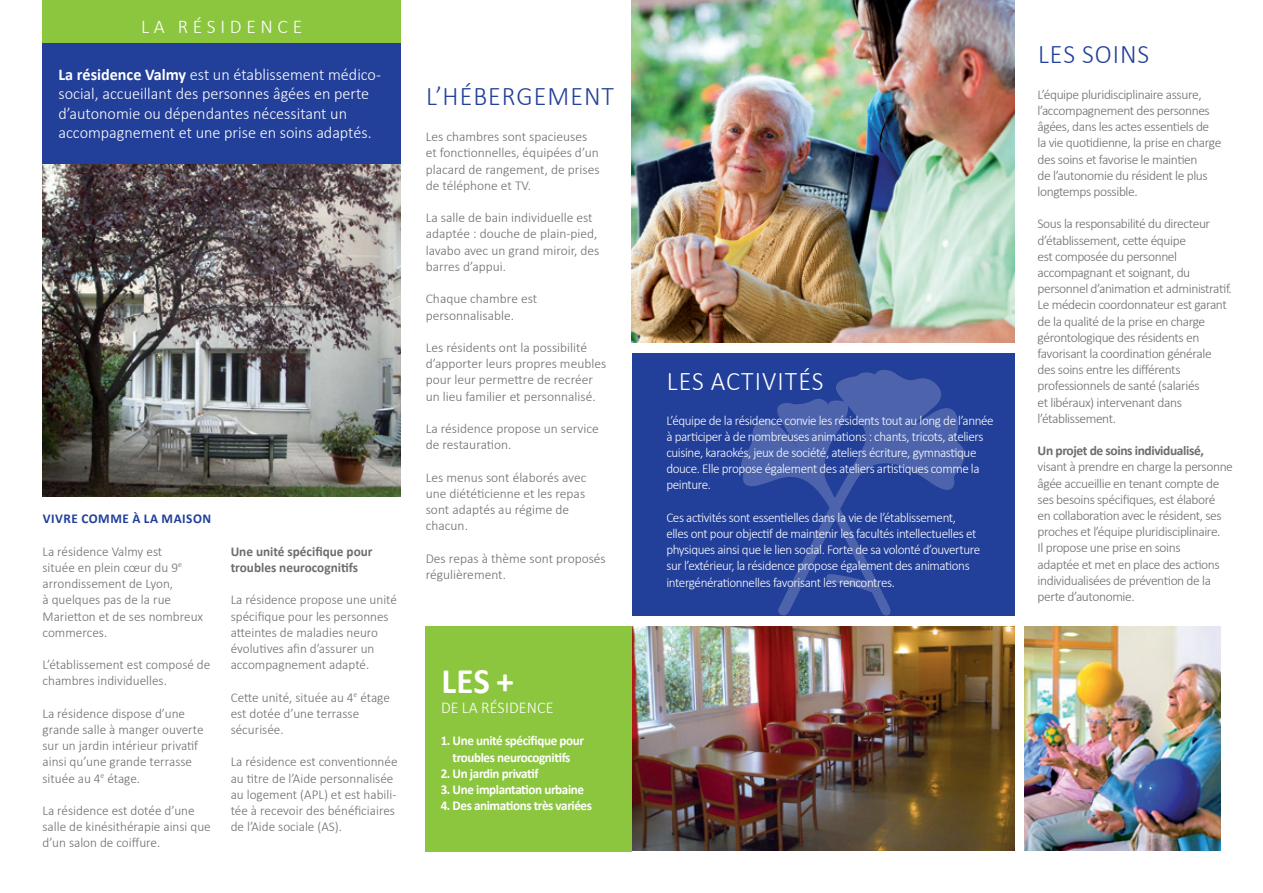
<style>
.page{position:relative;width:1263px;height:893px;background:#fff}
.page>*{position:absolute;margin:0;border:0;box-sizing:border-box;transform-origin:0 0}
.t1{font:700 36px "Calibri";color:#fff}
.t2{font:300 27px "Calibri";letter-spacing:.04em;color:#223f99;scale:.96 1}
.t3{font:300 27px "Calibri";letter-spacing:.04em;color:#fff;scale:.96 1}
.t4{font:300 19.5px "Calibri";letter-spacing:.24em;color:#fff}
.t5{font:300 16.5px/19.5px "Calibri";color:#fff}
.t6{font:300 13.5px/16.2px "Calibri";letter-spacing:-.01em;color:#6c6d70}
.t7{font:300 13.5px/16.2px "Calibri";letter-spacing:-.03em;color:#6c6d70}
.t8{font:300 13.5px/16.2px "Calibri";letter-spacing:-.03em;color:#fff}
.t9{font:700 13.5px/16.2px "Calibri";letter-spacing:-.03em;color:#fff;text-align:center}
.t10{font:700 13.5px/16.2px "Calibri";color:#6c6d70}
.t11{font:700 13.5px "Calibri";letter-spacing:.04em;color:#223f99}
.s1{font-weight:700}
</style>
<div class="page">
<img style="left:43px;top:163px;width:358px;height:334px">
<div style="left:43px;top:0;width:358px;height:163px;background:#223f99"></div>
<div style="left:426px;top:626px;width:206px;height:225px;background:#8bc63e"></div>
<div style="left:43px;top:0;width:358px;height:43px;background:#8bc63e"></div>
<div style="left:632px;top:353px;width:382px;height:262px;background:#223f99"></div>
<svg style="left:739px;top:370px;width:230px;height:246px"></svg>
<img style="left:632px;top:626px;width:382px;height:224px">
<img style="left:631px;top:0;width:383px;height:342px">
<img style="left:1025px;top:626px;width:195px;height:224px">
<p class="t4" style="left:141px;top:14px;width:163px">LA RÉSIDENCE</p>
<p class="t5" style="left:58px;top:64px;width:324px"><span class="s1">La résidence Valmy</span> est un établissement médico&shy;social, accueillant des personnes âgées en perte d’autonomie ou dépendantes nécessitant un accompagnement et une prise en soins adaptés.</p>
<p class="t11" style="left:43px;top:510px;width:170px">VIVRE COMME À LA MAISON</p>
<p class="t6" style="left:43px;top:543px;width:162px">La résidence Valmy est<br>située en plein cœur du 9<sup>e </sup>arrondissement de Lyon,<br>à quelques pas de la rue<br>Marietton et de ses nombreux commerces.</p>
<p class="t6" style="left:43px;top:656px;width:169px">L’établissement est composé de chambres individuelles.</p>
<p class="t6" style="left:43px;top:705px;width:163px">La résidence dispose d’une grande salle à manger ouverte sur un jardin intérieur privatif ainsi qu’une grande terrasse située au 4<sup>e</sup> étage.</p>
<p class="t6" style="left:43px;top:802px;width:170px">La résidence est dotée d’une salle de kinésithérapie ainsi que d’un salon de coiffure.</p>
<p class="t10" style="left:231px;top:543px;width:143px">Une unité spécifique pour troubles neurocognitifs</p>
<p class="t6" style="left:231px;top:591px;width:168px">La résidence propose une unité spécifique pour les personnes atteintes de maladies neuro évolutives afin d’assurer un accompagnement adapté.</p>
<p class="t6" style="left:231px;top:688px;width:161px">Cette unité, située au 4<sup>e</sup> étage est dotée d’une terrasse sécurisée.</p>
<p class="t6" style="left:231px;top:753px;width:168px">La résidence est conventionnée</p>
<p class="t6" style="left:231px;top:769px;width:167px">au titre de l’Aide personnalisée au logement (APL) et est habili&shy;tée à recevoir des bénéficiaires de l’Aide sociale (AS).</p>
<p class="t2" style="left:426px;top:80px;width:197px">L’HÉBERGEMENT</p>
<p class="t6" style="left:426px;top:128px;width:163px">Les chambres sont spacieuses</p>
<p class="t6" style="left:426px;top:144px;width:175px">et fonctionnelles, équipées d’un</p>
<p class="t6" style="left:426px;top:160px;width:175px">placard de rangement, de prises</p>
<p class="t6" style="left:426px;top:177px;width:107px">de téléphone et TV.</p>
<p class="t6" style="left:426px;top:209px;width:168px">La salle de bain individuelle est</p>
<p class="t6" style="left:426px;top:225px;width:173px">adaptée : douche de plain-pied,</p>
<p class="t6" style="left:426px;top:241px;width:175px">lavabo avec un grand miroir, des barres d’appui.</p>
<p class="t6" style="left:426px;top:290px;width:113px">Chaque chambre est personnalisable.</p>
<p class="t6" style="left:426px;top:339px;width:182px">Les résidents ont la possibilité d’apporter leurs propres meubles pour leur permettre de recréer un lieu familier et personnalisé.</p>
<p class="t6" style="left:426px;top:420px;width:175px">La résidence propose un service de restauration.</p>
<p class="t6" style="left:426px;top:468px;width:162px">Les menus sont élaborés avec une diététicienne et les repas sont adaptés au régime de chacun.</p>
<p class="t6" style="left:426px;top:549px;width:182px">Des repas à thème sont proposés régulièrement.</p>
<p class="t1" style="left:441px;top:658px;width:74px">LES +</p>
<p class="t5" style="left:441px;top:697px;width:114px">DE LA RÉSIDENCE</p>
<p class="t9" style="left:441px;top:733px;width:145px">1. Une unité spécifique pour troubles neurocognitifs</p>
<p class="t9" style="left:441px;top:765px;width:99px">2. Un jardin privatif</p>
<p class="t9" style="left:441px;top:781px;width:145px">3. Une implantation urbaine</p>
<p class="t9" style="left:441px;top:798px;width:153px">4. Des animations très variées</p>
<p class="t3" style="left:667px;top:364px;width:165px">LES ACTIVITÉS</p>
<p class="t8" style="left:666px;top:411px;width:329px">L’équipe de la résidence convie les résidents tout au long de l’année à participer à de nombreuses animations : chants, tricots, ateliers cuisine, karaokés, jeux de société, ateliers écriture, gymnastique douce. Elle propose également des ateliers artistiques comme la peinture.</p>
<p class="t8" style="left:666px;top:509px;width:315px">Ces activités sont essentielles dans la vie de l’établissement, elles ont pour objectif de maintenir les facultés intellectuelles et physiques ainsi que le lien social. Forte de sa volonté d’ouverture sur l’extérieur, la résidence propose également des animations intergénérationnelles favorisant les rencontres.</p>
<p class="t2" style="left:1038px;top:37px;width:117px">LES SOINS</p>
<p class="t7" style="left:1037px;top:86px;width:185px">L’équipe pluridisciplinaire assure, l’accompagnement des personnes âgées, dans les actes essentiels de la vie quotidienne, la prise en charge des soins et favorise le maintien<br>de l’autonomie du résident le plus longtemps possible.</p>
<p class="t7" style="left:1037px;top:215px;width:196px">Sous la responsabilité du directeur d’établissement, cette équipe<br>est composée du personnel accompagnant et soignant, du personnel d’animation et administratif.<br>Le médecin coordonnateur est garant de la qualité de la prise en charge gérontologique des résidents en favorisant la coordination générale des soins entre les différents professionnels de santé (salariés<br>et libéraux) intervenant dans l’établissement.</p>
<p class="t7" style="left:1037px;top:442px;width:197px"><span class="s1">Un projet de soins individualisé, </span>visant à prendre en charge la personne âgée accueillie en tenant compte de ses besoins spécifiques, est élaboré<br>en collaboration avec le résident, ses proches et l’équipe pluridisciplinaire.<br>Il propose une prise en soins<br>adaptée et met en place des actions individualisées de prévention de la perte d’autonomie.</p>
</div>
